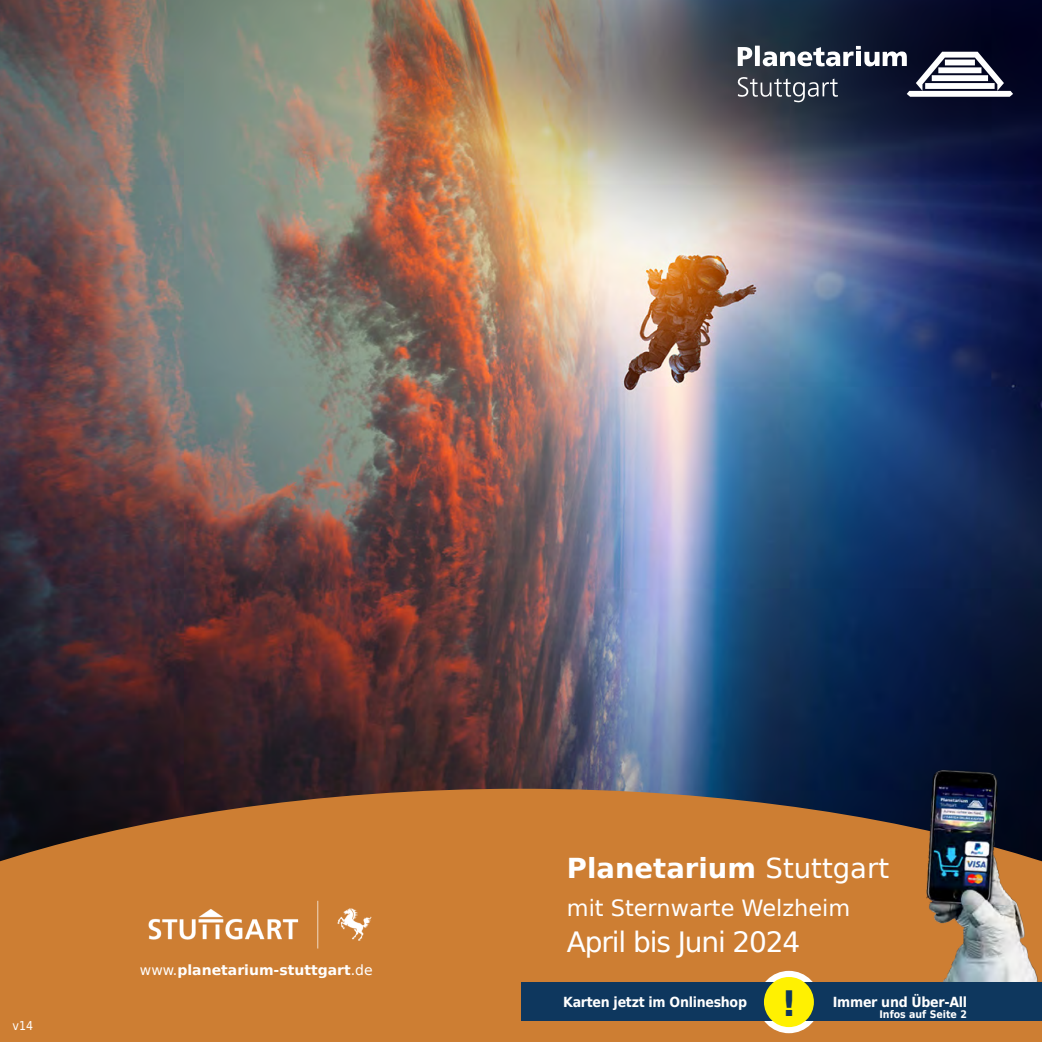
<style>
.page{position:relative;width:1042px;height:1042px;background:#fff}
.page>*{position:absolute;margin:0;border:0;box-sizing:border-box;transform-origin:0 0}
.t1{font:700 35px "DejaVu Sans";color:#0e375e}
.t2{font:28px "DejaVu Sans";letter-spacing:-.04em;color:#fff}
.t3{font:700 27.47px "DejaVu Sans";color:#fff}
.t4{font:22.4px "DejaVu Sans";color:#fff}
.t5{font:700 14px "DejaVu Sans Condensed";letter-spacing:-.02em;color:#fff}
.t6{font:700 14px "DejaVu Sans";color:#fff}
.t7{font:12.25px "DejaVu Sans Condensed";color:#fff}
.t8{font:700 10.5px "DejaVu Sans Condensed";color:#fff}
.s1{font-weight:400}
</style>
<div class="page">
<img style="left:0;top:0;width:1042px;height:789px">
<svg style="left:0;top:789px;width:1042px;height:253px;background:#bd7532"></svg>
<img style="left:149px;top:901px;width:222px;height:47px">
<svg style="left:736px;top:46px;width:277px;height:56px"></svg>
<img style="left:925px;top:689px;width:117px;height:293px">
<div style="left:758px;top:971px;width:62px;height:62px;background:#fff;border-radius:50%"></div>
<div style="left:521px;top:982px;width:521px;height:38px;background:#0e375e"></div>
<div style="left:764px;top:977px;width:50px;height:50px;background:#fff101;border-radius:50%"></div>
<p class="t7" style="left:13px;top:1015px;width:22px">v14</p>
<p class="t6" style="left:140px;top:958px;width:234px"><span class="s1">www.</span>planetarium-stuttgart<span class="s1">.de</span></p>
<p class="t3" style="left:567px;top:845px;width:324px">Planetarium <span class="s1">Stuttgart</span></p>
<p class="t4" style="left:567px;top:888px;width:285px">mit Sternwarte Welzheim</p>
<p class="t2" style="left:567px;top:917px;width:235px">April bis Juni 2024</p>
<p class="t1" style="left:781px;top:974px;width:17px">!</p>
<p class="t5" style="left:563px;top:990px;width:185px">Karten jetzt im Onlineshop</p>
<p class="t5" style="left:833px;top:990px;width:136px">Immer und Über-All</p>
<p class="t8" style="left:879px;top:1005px;width:89px">Infos auf Seite 2</p>
</div>
